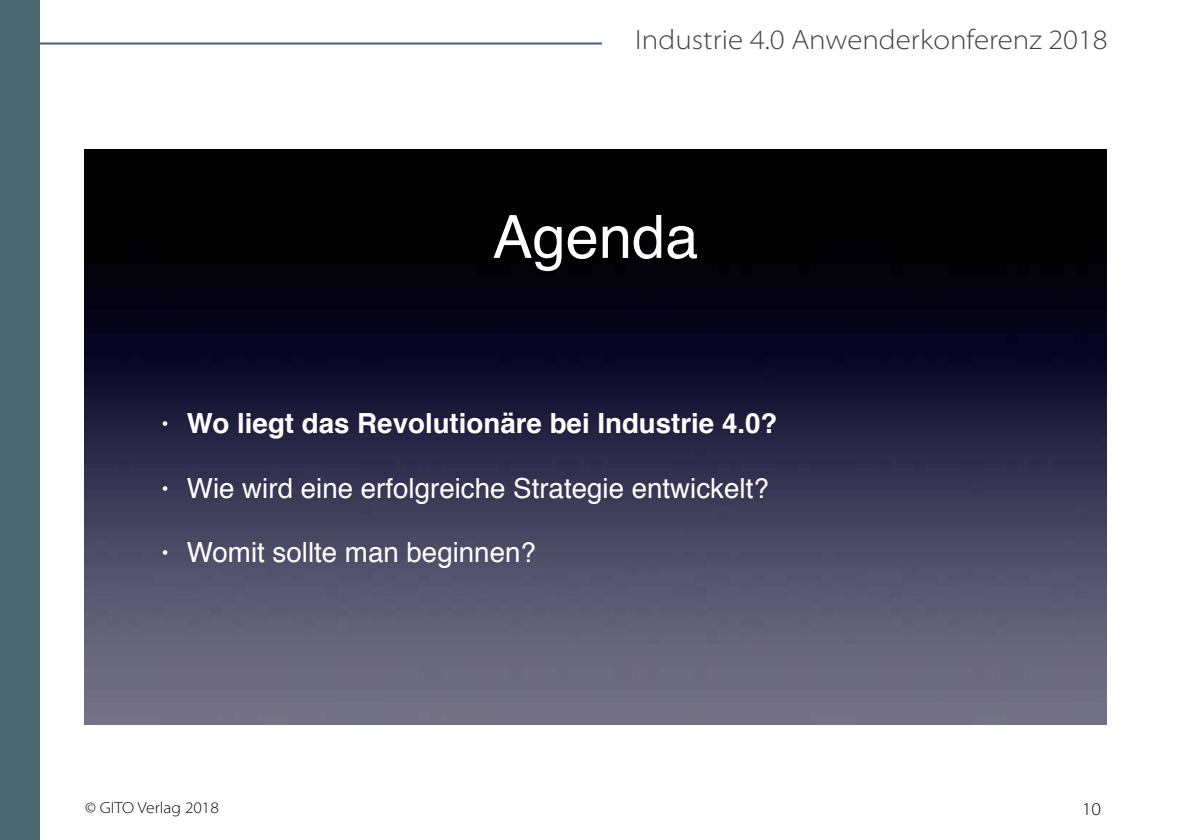
<style>
.page{position:relative;width:1191px;height:840px;background:#fff}
.page>*{position:absolute;margin:0;border:0;box-sizing:border-box;transform-origin:0 0}
.t1{font:59.6px "Helvetica";color:#fff}
.t2{font:300 semi-expanded 28px "Myriad Pro";color:#414042}
.t3{font:27.6px "Helvetica";color:#fff}
.t4{font:700 27.6px "Helvetica";color:#fff}
.t5{font:300 semi-expanded 18px "Myriad Pro";color:#000}
.t6{font:300 semi-expanded 16px "Myriad Pro";color:#000}
.s1{font-size:20.8px}
</style>
<div class="page">
<hr style="left:0;top:42px;width:856px;height:2px;background:#4a5c72">
<div style="left:602px;top:28px;width:505px;height:54px;background:#fff"></div>
<div style="left:0;top:0;width:40px;height:839px;background:#4b6770"></div>
<img style="left:84px;top:149px;width:1022px;height:575px">
<p class="t2" style="left:635px;top:24px;width:474px">Industrie 4.0 Anwenderkonferenz 2018</p>
<h1 class="t1" style="left:493px;top:191px;width:207px">Agenda</h1>
<p class="t4" style="left:161px;top:401px;width:617px"><span class="s1">•</span> Wo liegt das Revolutionäre bei Industrie 4.0?</p>
<p class="t3" style="left:161px;top:466px;width:609px"><span class="s1">•</span> Wie wird eine erfolgreiche Strategie entwickelt?</p>
<p class="t3" style="left:161px;top:531px;width:376px"><span class="s1">•</span> Womit sollte man beginnen?</p>
<p class="t6" style="left:85px;top:798px;width:135px">© GITO Verlag 2018</p>
<p class="t5" style="left:1082px;top:798px;width:21px">10</p>
</div>
